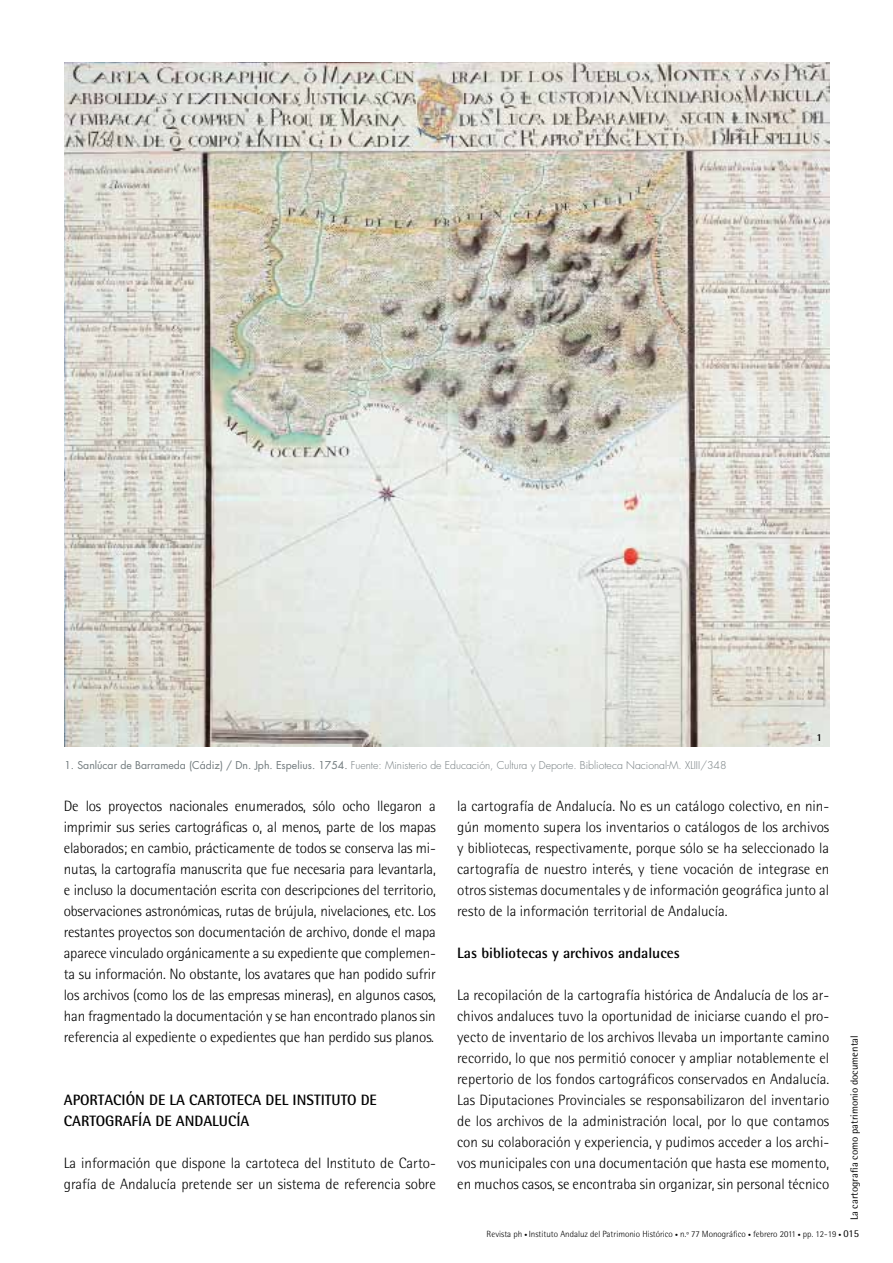
<style>
.page{position:relative;width:893px;height:1263px;background:#fff}
.page>*{position:absolute;margin:0;border:0;box-sizing:border-box;transform-origin:0 0}
.t1{font:300 15px/21px "Rotis Semi Sans";color:#000;text-align:justify}
.t2{font:700 15px "Rotis Semi Sans";color:#000}
.t3{font:300 10.5px "Futura";color:#70797c}
.t4{font:10.5px "Rotis Semi Sans";color:#000}
.t5{font:700 10.5px "Rotis Semi Sans";color:#000}
.t6{font:300 9px "Rotis Semi Sans";color:#000}
.s1{font-weight:400}
.s2{font-size:6px}
.s3{font-weight:400;font-size:10.5px}
</style>
<div class="page">
<img style="left:64px;top:63px;width:765px;height:684px">
<p class="t5" style="left:816px;top:731px;width:7px">1</p>
<p class="t3" style="left:64px;top:759px;width:664px"><span class="s1">1. Sanlúcar de Barrameda (Cádiz) / Dn. Jph. Espelius. 1754.</span> Fuente: Ministerio de Educación, Cultura y Deporte. Biblioteca Nacional-M. XLIII/348</p>
<p class="t1" style="left:64px;top:795px;width:374px">De los proyectos nacionales enumerados, sólo ocho llegaron a imprimir sus series cartográficas o, al menos, parte de los mapas elaborados; en cambio, prácticamente de todos se conserva las mi&shy;nutas, la cartografía manuscrita que fue necesaria para levantarla, e incluso la documentación escrita con descripciones del territorio, observaciones astronómicas, rutas de brújula, nivelaciones, etc. Los restantes proyectos son documentación de archivo, donde el mapa aparece vinculado orgánicamente a su expediente que complemen&shy;ta su información. No obstante, los avatares que han podido sufrir los archivos (como los de las empresas mineras), en algunos casos, han fragmentado la documentación y se han encontrado planos sin referencia al expediente o expedientes que han perdido sus planos.</p>
<p class="t1" style="left:457px;top:795px;width:374px">la cartografía de Andalucía. No es un catálogo colectivo, en nin&shy;gún momento supera los inventarios o catálogos de los archivos y bibliotecas, respectivamente, porque sólo se ha seleccionado la cartografía de nuestro interés, y tiene vocación de integrase en otros sistemas documentales y de información geográfica junto al resto de la información territorial de Andalucía.</p>
<p class="t2" style="left:457px;top:944px;width:224px">LAS BIBLIOTECAS Y ARCHIVOS ANDALUCES</p>
<p class="t1" style="left:457px;top:984px;width:374px">La recopilación de la cartografía histórica de Andalucía de los ar&shy;chivos andaluces tuvo la oportunidad de iniciarse cuando el pro&shy;yecto de inventario de los archivos llevaba un importante camino recorrido, lo que nos permitió conocer y ampliar notablemente el repertorio de los fondos cartográficos conservados en Andalucía.<br>Las Diputaciones Provinciales se responsabilizaron del inventario de los archivos de la administración local, por lo que contamos con su colaboración y experiencia, y pudimos acceder a los archi&shy;vos municipales con una documentación que hasta ese momento, en muchos casos, se encontraba sin organizar, sin personal técnico</p>
<p class="t2" style="left:64px;top:1090px;width:18px">APORTACI</p>
<p class="t2" style="left:126px;top:1090px;width:73px">ÓNDE LA CARTOTECA</p>
<p class="t2" style="left:266px;top:1090px;width:9px">DEL</p>
<p class="t2" style="left:293px;top:1090px;width:12px">INSTIT</p>
<p class="t2" style="left:332px;top:1090px;width:38px">UTO DE</p>
<p class="t2" style="left:64px;top:1111px;width:18px">CARTOGRAF</p>
<p class="t2" style="left:138px;top:1111px;width:56px">ÍA DE ANDAL</p>
<p class="t2" style="left:219px;top:1111px;width:30px">UCÍA</p>
<p class="t1" style="left:64px;top:1152px;width:374px">La información que dispone la cartoteca del Instituto de Carto&shy;grafía de Andalucía pretende ser un sistema de referencia sobre</p>
<p class="t4" style="left:848px;top:1220px;width:186px;rotate:-90deg">La cartografía como patrimonio documental</p>
<p class="t6" style="left:487px;top:1229px;width:374px">Revista ph <span class="s2">•</span> Instituto Andaluz del Patrimonio Histórico <span class="s2">•</span> n.º 77 Monográfico <span class="s2">•</span> febrero 2011 <span class="s2">•</span> pp. 12-19 <span class="s2">•</span> <span class="s3">015</span></p>
</div>
